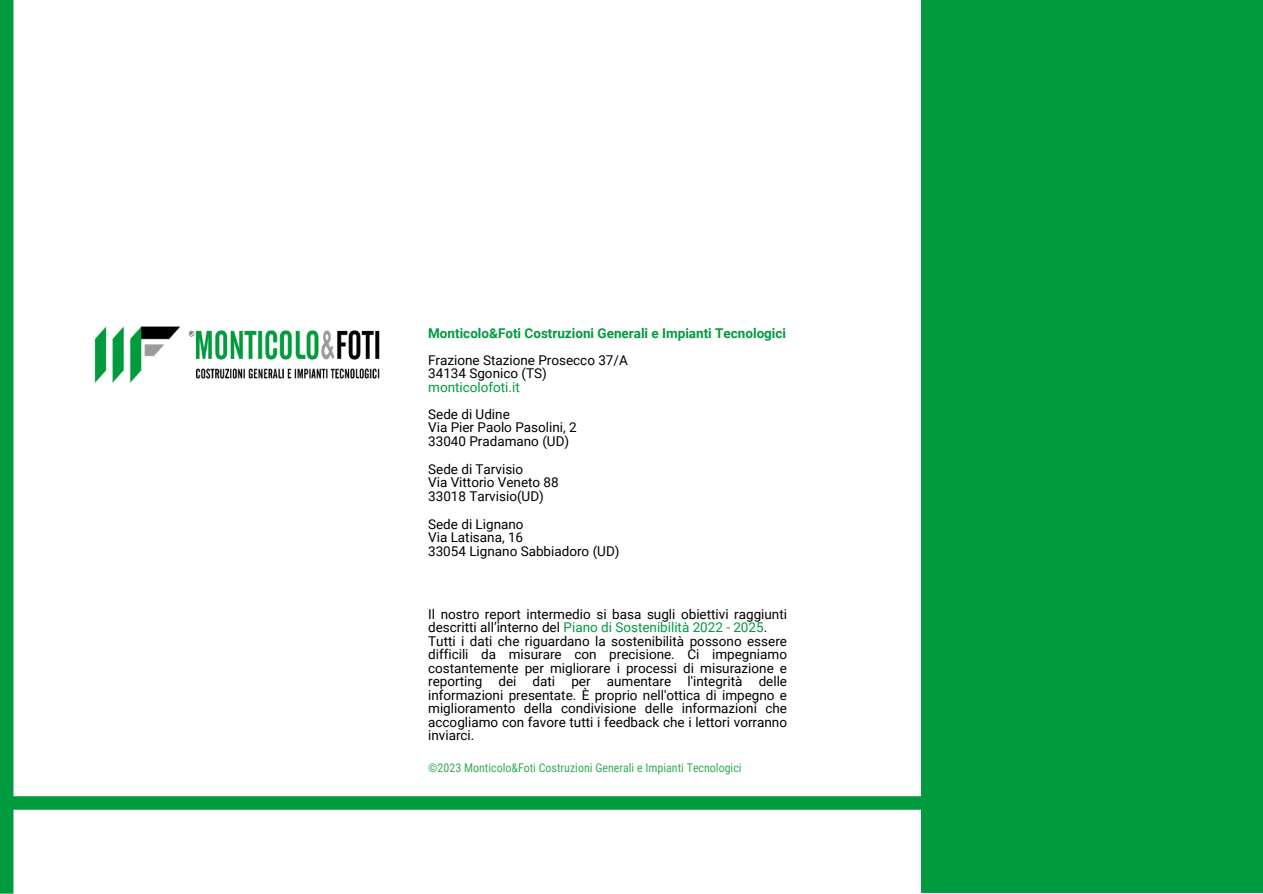
<style>
.page{position:relative;width:1263px;height:894px;background:#fff}
.page>*{position:absolute;margin:0;border:0;box-sizing:border-box;transform-origin:0 0}
.t1{font:13.5px/13.5px "Roboto";color:#000}
.t2{font:700 13.5px "Roboto";color:#009b3e}
.t3{font:13.5px "Roboto";color:#009b3e}
.t4{font:12px "Roboto Condensed";color:#35ab53}
.s1{color:#009b3e}
</style>
<div class="page">
<img style="left:95px;top:326px;width:285px;height:57px">
<div style="left:0;top:0;width:13px;height:893px;background:#009b3e"></div>
<div style="left:921px;top:0;width:342px;height:892px;background:#009b3e"></div>
<div style="left:0;top:796px;width:1096px;height:13px;background:#009b3e"></div>
<p class="t2" style="left:428px;top:325px;width:359px">Monticolo&amp;Foti Costruzioni Generali e Impianti Tecnologici</p>
<p class="t1" style="left:428px;top:353px;width:201px">Frazione Stazione Prosecco 37/A<br>34134 Sgonico (TS)</p>
<p class="t3" style="left:428px;top:379px;width:93px">monticolofoti.it</p>
<p class="t1" style="left:428px;top:407px;width:150px">Sede di Udine<br>Via Pier Paolo Pasolini, 2<br>33040 Pradamano (UD)</p>
<p class="t1" style="left:428px;top:462px;width:132px">Sede di Tarvisio<br>Via Vittorio Veneto 88<br>33018 Tarvisio(UD)</p>
<p class="t1" style="left:428px;top:517px;width:193px">Sede di Lignano<br>Via Latisana, 16<br>33054 Lignano Sabbiadoro (UD)</p>
<p class="t1" style="left:428px;top:607px;width:360px">Il nostro report intermedio si basa sugli obiettivi raggiunti descritti all’interno del <span class="s1">Piano di Sostenibilità 2022 - 2025</span>.<br>Tutti i dati che riguardano la sostenibilità possono essere difficili da misurare con precisione. Ci impegniamo costantemente per migliorare i processi di misurazione e reporting dei dati per aumentare l'integrità delle informazioni presentate. È proprio nell'ottica di impegno e miglioramento della condivisione delle informazioni che accogliamo con favore tutti i feedback che i lettori vorranno inviarci.</p>
<p class="t4" style="left:428px;top:760px;width:315px">©2023 Monticolo&amp;Foti Costruzioni Generali e Impianti Tecnologici</p>
</div>
